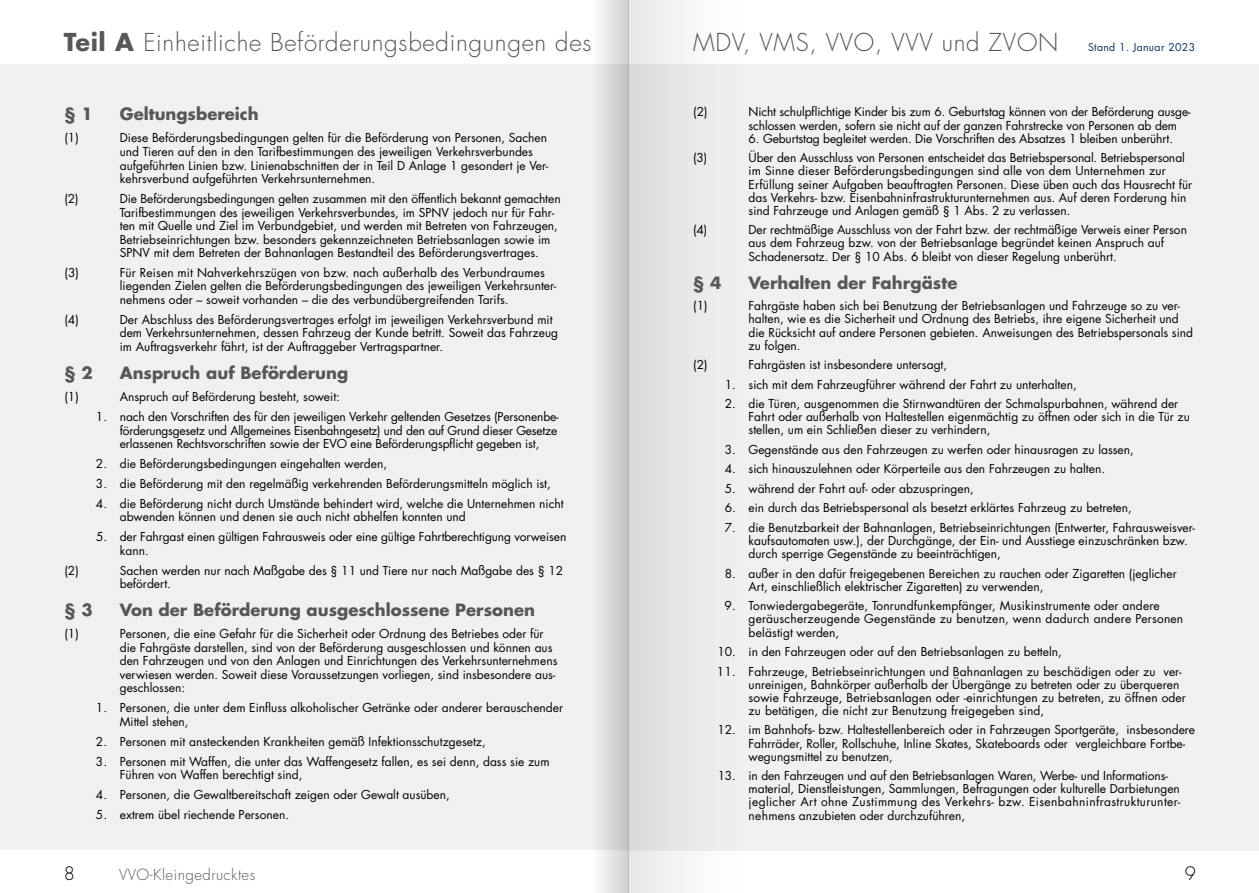
<style>
.page{position:relative;width:1259px;height:893px;background:#fff}
.page>*{position:absolute;margin:0;border:0;box-sizing:border-box;transform-origin:0 0}
.t1{font:300 24px "Futura Std";letter-spacing:.03em;color:#575756}
.t2{font:300 18px "Futura Std";color:#000}
.t3{font:700 16.5px "Futura Std";color:#575756}
.t4{font:300 15px "Futura Std";letter-spacing:.03em;color:#575756}
.t5{font:12px/13.2px "Futura Std";color:#000}
.t6{font:10.5px "Futura Std";letter-spacing:.03em;color:#00305d}
.s1{font-weight:700}
</style>
<div class="page">
<div style="left:0;top:64px;width:629px;height:786px;background:#f0f0f0"></div>
<div style="left:629px;top:64px;width:630px;height:786px;background:#f0f0f0"></div>
<svg style="left:628px;top:0;width:197px;height:893px"></svg>
<svg style="left:600px;top:0;width:28px;height:893px"></svg>
<h1 class="t1" style="left:64px;top:28px;width:529px"><span class="s1">Teil A</span> Einheitliche Beförderungsbedingungen des</h1>
<h1 class="t1" style="left:693px;top:28px;width:367px">MDV, VMS, VVO, VVV und ZVON</h1>
<p class="t6" style="left:1088px;top:40px;width:109px">Stand 1. Januar 2023</p>
<h3 class="t3" style="left:64px;top:103px;width:30px">§ 1</h3>
<h3 class="t3" style="left:120px;top:103px;width:141px">Geltungsbereich</h3>
<p class="t5" style="left:64px;top:131px;width:16px">(1)</p>
<p class="t5" style="left:120px;top:131px;width:430px;line-height:13.8px">Diese Beförderungsbedingungen gelten für die Beförderung von Personen, Sachen und Tieren auf den in den Tarifbestimmungen des jeweiligen Verkehrsverbundes aufgeführten Linien bzw. Linienabschnitten der in Teil D Anlage 1 gesondert je Ver&shy;kehrsverbund aufgeführten Verkehrsunternehmen.</p>
<p class="t5" style="left:64px;top:192px;width:16px">(2)</p>
<p class="t5" style="left:120px;top:192px;width:442px">Die Beförderungsbedingungen gelten zusammen mit den öffentlich bekannt gemachten Tarifbestimmungen des jeweiligen Verkehrsverbundes, im SPNV jedoch nur für Fahr&shy;ten mit Quelle und Ziel im Verbundgebiet, und werden mit Betreten von Fahrzeugen, Betriebseinrichtungen bzw. besonders gekennzeichneten Betriebsanlagen sowie im SPNV mit dem Betreten der Bahnanlagen Bestandteil des Beförderungsvertrages.</p>
<p class="t5" style="left:64px;top:266px;width:16px">(3)</p>
<p class="t5" style="left:120px;top:266px;width:438px">Für Reisen mit Nahverkehrszügen von bzw. nach außerhalb des Verbundraumes liegenden Zielen gelten die Beförderungsbedingungen des jeweiligen Verkehrsunter&shy;nehmens oder – soweit vorhanden – die des verbundübergreifenden Tarifs.</p>
<p class="t5" style="left:64px;top:313px;width:16px">(4)</p>
<p class="t5" style="left:120px;top:313px;width:440px">Der Abschluss des Beförderungsvertrages erfolgt im jeweiligen Verkehrsverbund mit dem Verkehrsunternehmen, dessen Fahrzeug der Kunde betritt. Soweit das Fahrzeug im Auftragsverkehr fährt, ist der Auftraggeber Vertragspartner.</p>
<h3 class="t3" style="left:64px;top:362px;width:30px">§ 2</h3>
<h3 class="t3" style="left:120px;top:362px;width:230px">Anspruch auf Beförderung</h3>
<p class="t5" style="left:64px;top:390px;width:16px">(1)</p>
<p class="t5" style="left:120px;top:390px;width:222px">Anspruch auf Beförderung besteht, soweit:</p>
<p class="t5" style="left:120px;top:410px;width:440px;text-align:justify;text-indent:-24px">1. nach den Vorschriften des für den jeweiligen Verkehr geltenden Gesetzes (Personenbe&shy;förderungsgesetz und Allgemeines Eisenbahngesetz) und den auf Grund dieser Gesetze erlassenen Rechtsvorschriften sowie der EVO eine Beförderungspflicht gegeben ist,</p>
<p class="t5" style="left:96px;top:457px;width:293px">2. die Beförderungsbedingungen eingehalten werden,</p>
<p class="t5" style="left:96px;top:477px;width:456px">3. die Beförderung mit den regelmäßig verkehrenden Beförderungsmitteln möglich ist,</p>
<p class="t5" style="left:120px;top:497px;width:445px;text-indent:-24px">4. die Beförderung nicht durch Umstände behindert wird, welche die Unternehmen nicht abwenden können und denen sie auch nicht abhelfen konnten und</p>
<p class="t5" style="left:120px;top:530px;width:448px;text-indent:-24px">5. der Fahrgast einen gültigen Fahrausweis oder eine gültige Fahrtberechtigung vorweisen kann.</p>
<p class="t5" style="left:64px;top:564px;width:16px">(2)</p>
<p class="t5" style="left:120px;top:563px;width:445px">Sachen werden nur nach Maßgabe des § 11 und Tiere nur nach Maßgabe des § 12 befördert.</p>
<h3 class="t3" style="left:64px;top:599px;width:30px">§ 3</h3>
<h3 class="t3" style="left:120px;top:599px;width:417px">Von der Beförderung ausgeschlossene Personen</h3>
<p class="t5" style="left:64px;top:627px;width:16px">(1)</p>
<p class="t5" style="left:120px;top:627px;width:439px">Personen, die eine Gefahr für die Sicherheit oder Ordnung des Betriebes oder für die Fahrgäste darstellen, sind von der Beförderung ausgeschlossen und können aus den Fahrzeugen und von den Anlagen und Einrichtungen des Verkehrsunternehmens verwiesen werden. Soweit diese Voraussetzungen vorliegen, sind insbesondere aus&shy;geschlossen:</p>
<p class="t5" style="left:120px;top:701px;width:445px;text-indent:-24px">1. Personen, die unter dem Einfluss alkoholischer Getränke oder anderer berauschender<br>Mittel stehen,</p>
<p class="t5" style="left:96px;top:735px;width:391px">2. Personen mit ansteckenden Krankheiten gemäß Infektionsschutzgesetz,</p>
<p class="t5" style="left:120px;top:754px;width:431px;text-indent:-24px">3. Personen mit Waffen, die unter das Waffengesetz fallen, es sei denn, dass sie zum<br>Führen von Waffen berechtigt sind,</p>
<p class="t5" style="left:96px;top:788px;width:355px">4. Personen, die Gewaltbereitschaft zeigen oder Gewalt ausüben,</p>
<p class="t5" style="left:96px;top:808px;width:195px">5. extrem übel riechende Personen.</p>
<p class="t5" style="left:693px;top:105px;width:16px">(2)</p>
<p class="t5" style="left:748px;top:105px;width:443px">Nicht schulpflichtige Kinder bis zum 6. Geburtstag können von der Beförderung ausge&shy;schlossen werden, sofern sie nicht auf der ganzen Fahrstrecke von Personen ab dem</p>
<p class="t5" style="left:748px;top:132px;width:426px">6. Geburtstag begleitet werden. Die Vorschriften des Absatzes 1 bleiben unberührt.</p>
<p class="t5" style="left:693px;top:151px;width:16px">(3)</p>
<p class="t5" style="left:748px;top:151px;width:445px">Über den Ausschluss von Personen entscheidet das Betriebspersonal. Betriebspersonal im Sinne dieser Beförderungsbedingungen sind alle von dem Unternehmen zur Erfüllung seiner Aufgaben beauftragten Personen. Diese üben auch das Hausrecht für das Verkehrs- bzw. Eisenbahninfrastrukturunternehmen aus. Auf deren Forderung hin sind Fahrzeuge und Anlagen gemäß § 1 Abs. 2 zu verlassen.</p>
<p class="t5" style="left:693px;top:223px;width:16px">(4)</p>
<p class="t5" style="left:748px;top:223px;width:440px">Der rechtmäßige Ausschluss von der Fahrt bzw. der rechtmäßige Verweis einer Person aus dem Fahrzeug bzw. von der Betriebsanlage begründet keinen Anspruch auf<br>Schadenersatz. Der § 10 Abs. 6 bleibt von dieser Regelung unberührt.</p>
<h3 class="t3" style="left:693px;top:271px;width:30px">§ 4</h3>
<h3 class="t3" style="left:748px;top:271px;width:210px">Verhalten der Fahrgäste</h3>
<p class="t5" style="left:693px;top:299px;width:16px">(1)</p>
<p class="t5" style="left:748px;top:299px;width:446px">Fahrgäste haben sich bei Benutzung der Betriebsanlagen und Fahrzeuge so zu ver&shy;halten, wie es die Sicherheit und Ordnung des Betriebs, ihre eigene Sicherheit und die Rücksicht auf andere Personen gebieten. Anweisungen des Betriebspersonals sind zu folgen.</p>
<p class="t5" style="left:693px;top:358px;width:16px">(2)</p>
<p class="t5" style="left:748px;top:358px;width:200px">Fahrgästen ist insbesondere untersagt,</p>
<p class="t5" style="left:724px;top:378px;width:353px">1. sich mit dem Fahrzeugführer während der Fahrt zu unterhalten,</p>
<p class="t5" style="left:748px;top:397px;width:443px;text-indent:-24px">2. die Türen, ausgenommen die Stirnwandtüren der Schmalspurbahnen, während der<br>Fahrt oder außerhalb von Haltestellen eigenmächtig zu öffnen oder sich in die Tür zu stellen, um ein Schließen dieser zu verhindern,</p>
<p class="t5" style="left:724px;top:443px;width:411px">3. Gegenstände aus den Fahrzeugen zu werfen oder hinausragen zu lassen,</p>
<p class="t5" style="left:724px;top:462px;width:382px">4. sich hinauszulehnen oder Körperteile aus den Fahrzeugen zu halten.</p>
<p class="t5" style="left:724px;top:482px;width:250px">5. während der Fahrt auf- oder abzuspringen,</p>
<p class="t5" style="left:724px;top:501px;width:408px">6. ein durch das Betriebspersonal als besetzt erklärtes Fahrzeug zu betreten,</p>
<p class="t5" style="left:748px;top:521px;width:448px;text-indent:-24px">7. die Benutzbarkeit der Bahnanlagen, Betriebseinrichtungen (Entwerter, Fahrausweisver&shy;kaufsautomaten usw.), der Durchgänge, der Ein- und Ausstiege einzuschränken bzw. durch sperrige Gegenstände zu beeinträchtigen,</p>
<p class="t5" style="left:748px;top:567px;width:430px;text-indent:-24px">8. außer in den dafür freigegebenen Bereichen zu rauchen oder Zigaretten (jeglicher<br>Art, einschließlich elektrischer Zigaretten) zu verwenden,</p>
<p class="t5" style="left:748px;top:599px;width:436px;text-indent:-24px">9. Tonwiedergabegeräte, Tonrundfunkempfänger, Musikinstrumente oder andere geräuscherzeugende Gegenstände zu benutzen, wenn dadurch andere Personen belästigt werden,</p>
<p class="t5" style="left:717px;top:645px;width:346px">10. in den Fahrzeugen oder auf den Betriebsanlagen zu betteln,</p>
<p class="t5" style="left:748px;top:665px;width:439px;text-indent:-32px">11. Fahrzeuge, Betriebseinrichtungen und Bahnanlagen zu beschädigen oder zu ver&shy;unreinigen, Bahnkörper außerhalb der Übergänge zu betreten oder zu überqueren sowie Fahrzeuge, Betriebsanlagen oder -einrichtungen zu betreten, zu öffnen oder zu betätigen, die nicht zur Benutzung freigegeben sind,</p>
<p class="t5" style="left:748px;top:724px;width:448px;text-indent:-31px">12. im Bahnhofs- bzw. Haltestellenbereich oder in Fahrzeugen Sportgeräte, insbesondere<br>Fahrräder, Roller, Rollschuhe, Inline Skates, Skateboards oder vergleichbare Fortbe&shy;wegungsmittel zu benutzen,</p>
<p class="t5" style="left:748px;top:769px;width:433px;text-indent:-31px">13. in den Fahrzeugen und auf den Betriebsanlagen Waren, Werbe- und Informations&shy;material, Dienstleistungen, Sammlungen, Befragungen oder kulturelle Darbietungen jeglicher Art ohne Zustimmung des Verkehrs- bzw. Eisenbahninfrastrukturunter&shy;nehmens anzubieten oder durchzuführen,</p>
<h2 class="t2" style="left:64px;top:863px;width:13px">8</h2>
<p class="t4" style="left:119px;top:866px;width:138px">VVO-Kleingedrucktes</p>
<h2 class="t2" style="left:1184px;top:863px;width:13px">9</h2>
</div>
